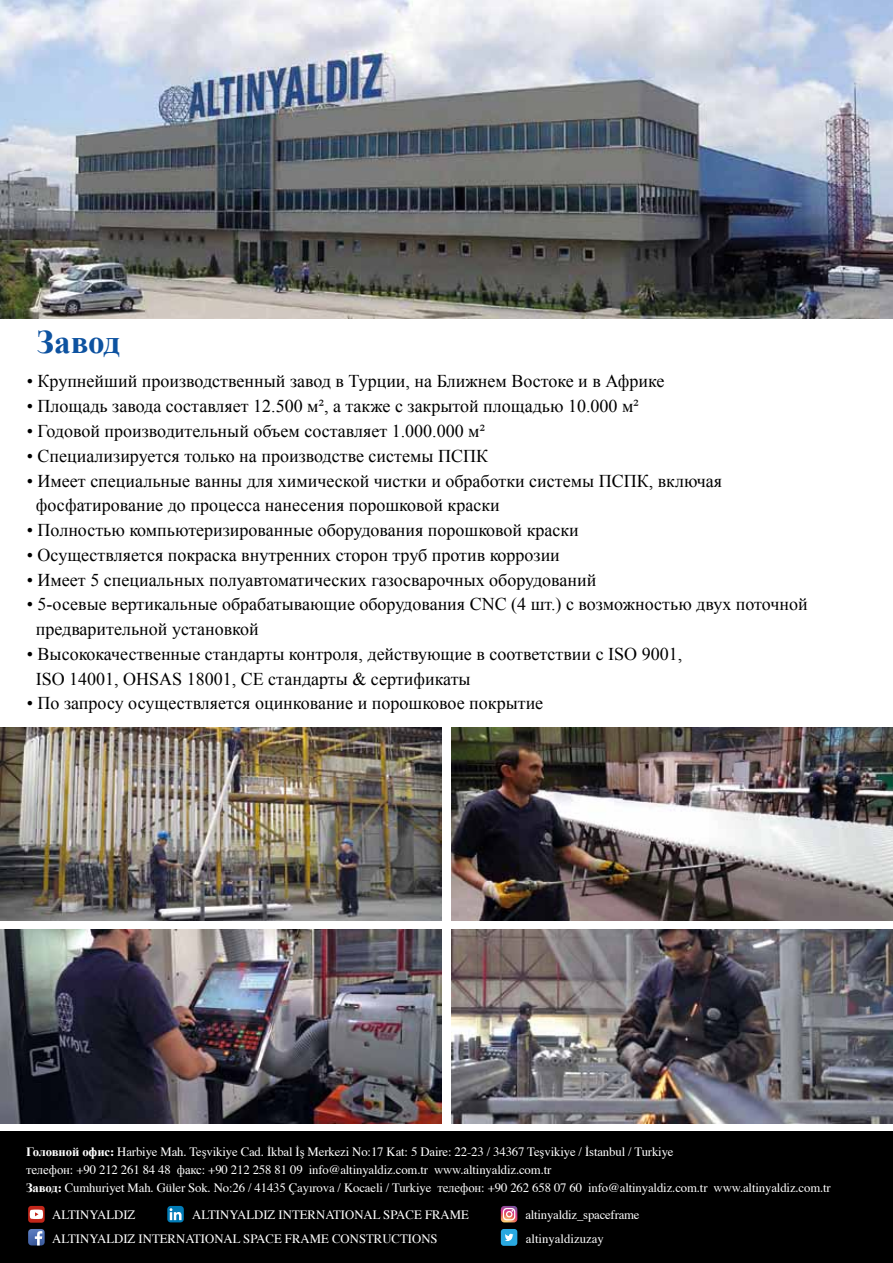
<style>
.page{position:relative;width:893px;height:1263px;background:#fff}
.page>*{position:absolute;margin:0;border:0;box-sizing:border-box;transform-origin:0 0}
.t1{font:700 33px "Times New Roman";letter-spacing:-.005em;color:#0d52a0}
.t2{font:18px/24.8px "Times New Roman";color:#000}
.t3{font:12.75px/18px "Times";letter-spacing:-.01em;color:#fff}
.s1{font-family:"Times New Roman";font-weight:700}
.s2{font-weight:700}
.s3{font-family:"Times New Roman"}
</style>
<div class="page">
<img style="left:0;top:727px;width:441px;height:193px">
<img style="left:0;top:930px;width:441px;height:193px">
<img style="left:452px;top:727px;width:441px;height:193px">
<img style="left:452px;top:930px;width:441px;height:193px">
<div style="left:0;top:1131px;width:893px;height:132px;background:#000"></div>
<svg style="left:28px;top:1229px;width:17px;height:16px"></svg>
<svg style="left:167px;top:1206px;width:17px;height:16px"></svg>
<svg style="left:170px;top:1208px;width:12px;height:12px"></svg>
<div style="left:501px;top:1229px;width:16px;height:17px;background:#29a8e0;border-radius:3px"></div>
<svg style="left:505px;top:1234px;width:8px;height:7px"></svg>
<svg style="left:501px;top:1206px;width:16px;height:16px"></svg>
<div style="left:28px;top:1206px;width:17px;height:17px;background:#c2261a;border-radius:3px"></div>
<svg style="left:30px;top:1209px;width:13px;height:10px"></svg>
<img style="left:0;top:0;width:893px;height:319px">
<h1 class="t1" style="left:37px;top:319px;width:85px">Завод</h1>
<p class="t2" style="left:27px;top:369px;width:639px">• Крупнейший производственный завод в Турции, на Ближнем Востоке и в Африке</p>
<p class="t2" style="left:27px;top:394px;width:614px">• Площадь завода составляет 12.500 м², а также с закрытой площадью 10.000 м²</p>
<p class="t2" style="left:27px;top:418px;width:460px">• Годовой производительный объем составляет 1.000.000 м²</p>
<p class="t2" style="left:27px;top:443px;width:463px">• Специализируется только на производстве системы ПСПК</p>
<p class="t2" style="left:36px;top:468px;width:688px;text-indent:-9px">• Имеет специальные ванны для химической чистки и обработки системы ПСПК, включая фосфатирование до процесса нанесения порошковой краски</p>
<p class="t2" style="left:27px;top:517px;width:554px">• Полностью компьютеризированные оборудования порошковой краски</p>
<p class="t2" style="left:27px;top:542px;width:535px">• Осуществляется покраска внутренних сторон труб против коррозии</p>
<p class="t2" style="left:27px;top:567px;width:571px">• Имеет 5 специальных полуавтоматических газосварочных оборудований</p>
<p class="t2" style="left:36px;top:592px;width:773px;text-indent:-9px">• 5-осевые вертикальные обрабатывающие оборудования CNC (4 шт.) с возможностью двух поточной предварительной установкой</p>
<p class="t2" style="left:36px;top:641px;width:648px;text-indent:-9px">• Высококачественные стандарты контроля, действующие в соответствии с ISO 9001,<br>ISO 14001, OHSAS 18001, СЕ стандарты &amp; сертификаты</p>
<p class="t2" style="left:27px;top:691px;width:518px">• По запросу осуществляется оцинкование и порошковое покрытие</p>
<p class="t3" style="left:26px;top:1143px;width:806px"><span class="s1">Головной офис</span><span class="s2">:</span> Harbiye Mah. Teşvikiye Cad. İkbal İş Merkezi No:17 Kat: 5 Daire: 22-23 / 34367 Teşvikiye / İstanbul / Turkiye<br><span class="s3">телефон</span>: +90 212 261 84 48 <span class="s3">факс</span>: +90 212 258 81 09 info@altinyaldiz.com.tr www.altinyaldiz.com.tr<br><span class="s1">Завод</span><span class="s2">:</span> Cumhuriyet Mah. Güler Sok. No:26 / 41435 Çayırova / Kocaeli / Turkiye <span class="s3">телефон</span>: +90 262 658 07 60 info@altinyaldiz.com.tr www.altinyaldiz.com.tr</p>
<p class="t3" style="left:192px;top:1206px;width:278px">ALTINYALDIZ INTERNATIONAL SPACE FRAME</p>
<p class="t3" style="left:525px;top:1206px;width:116px">altinyaldiz_spaceframe</p>
<p class="t3" style="left:52px;top:1203px;width:387px;line-height:24.2px">ALTINYALDIZ<br>ALTINYALDIZ INTERNATIONAL SPACE FRAME CONSTRUCTIONS</p>
<p class="t3" style="left:526px;top:1230px;width:79px">altinyaldizuzay</p>
</div>
